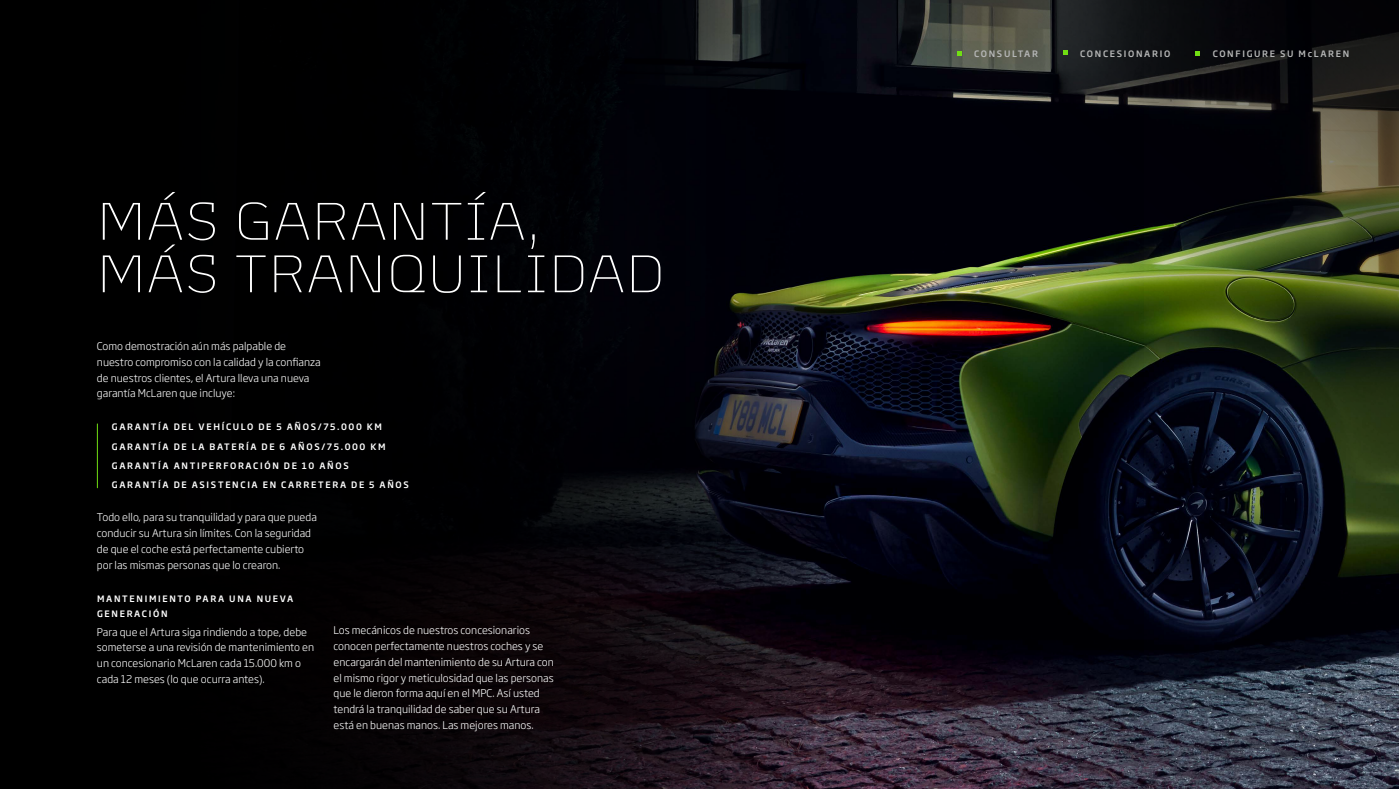
<style>
.page{position:relative;width:1399px;height:789px;background:#fff}
.page>*{position:absolute;margin:0;border:0;box-sizing:border-box;transform-origin:0 0}
.t1{font:300 52.5px/52.5px "Mc Laren Bespoke";letter-spacing:.045em;color:#fff}
.t2{font:300 10.5px/15.8px "Soho Gothic Pro";color:#fff}
.t3{font:500 8.75px/15.8px "Soho Gothic Pro";letter-spacing:.195em;color:#fff}
.t4{font:500 8.75px "Soho Gothic Pro";letter-spacing:.195em;color:#b6b7b7}
</style>
<div class="page">
<div style="left:0;top:0;width:1143px;height:789px;background:#000"></div>
<img style="left:707px;top:0;width:692px;height:789px">
<hr style="left:97px;top:424px;width:1px;height:64px;background:#71df13">
<svg style="left:957px;top:51px;width:5px;height:5px"></svg>
<svg style="left:1063px;top:50px;width:5px;height:5px"></svg>
<svg style="left:1195px;top:51px;width:5px;height:5px"></svg>
<h1 class="t1" style="left:98px;top:195px;width:568px">MÁS GARANTÍA,<br>MÁS TRANQUILIDAD</h1>
<p class="t2" style="left:97px;top:338px;width:225px">Como demostración aún más palpable de nuestro compromiso con la calidad y la confianza de nuestros clientes, el Artura lleva una nueva garantía McLaren que incluye:</p>
<p class="t3" style="left:112px;top:419px;width:272px">GARANTÍA DEL VEHÍCULO DE 5 AÑOS/75.000 KM</p>
<p class="t3" style="left:112px;top:438px;width:275px">GARANTÍA DE LA BATERÍA DE 6 AÑOS/75.000 KM</p>
<p class="t3" style="left:112px;top:457px;width:238px">GARANTÍA ANTIPERFORACIÓN DE 10 AÑOS</p>
<p class="t3" style="left:112px;top:476px;width:299px">GARANTÍA DE ASISTENCIA EN CARRETERA DE 5 AÑOS</p>
<p class="t2" style="left:97px;top:509px;width:221px">Todo ello, para su tranquilidad y para que pueda conducir su Artura sin límites. Con la seguridad de que el coche está perfectamente cubierto por las mismas personas que lo crearon.</p>
<p class="t3" style="left:97px;top:590px;width:198px">MANTENIMIENTO PARA UNA NUEVA<br>GENERACIÓN</p>
<p class="t2" style="left:97px;top:623px;width:219px">Para que el Artura siga rindiendo a tope, debe someterse a una revisión de mantenimiento en un concesionario McLaren cada 15.000 km o cada 12 meses (lo que ocurra antes).</p>
<p class="t2" style="left:334px;top:622px;width:222px">Los mecánicos de nuestros concesionarios conocen perfectamente nuestros coches y se encargarán del mantenimiento de su Artura con el mismo rigor y meticulosidad que las personas que le dieron forma aquí en el MPC. Así usted tendrá la tranquilidad de saber que su Artura está en buenas manos. Las mejores manos.</p>
<p class="t4" style="left:974px;top:46px;width:65px">CONSULTAR</p>
<p class="t4" style="left:1080px;top:46px;width:92px">CONCESIONARIO</p>
<p class="t4" style="left:1213px;top:46px;width:138px">CONFIGURE SU McLAREN</p>
</div>
